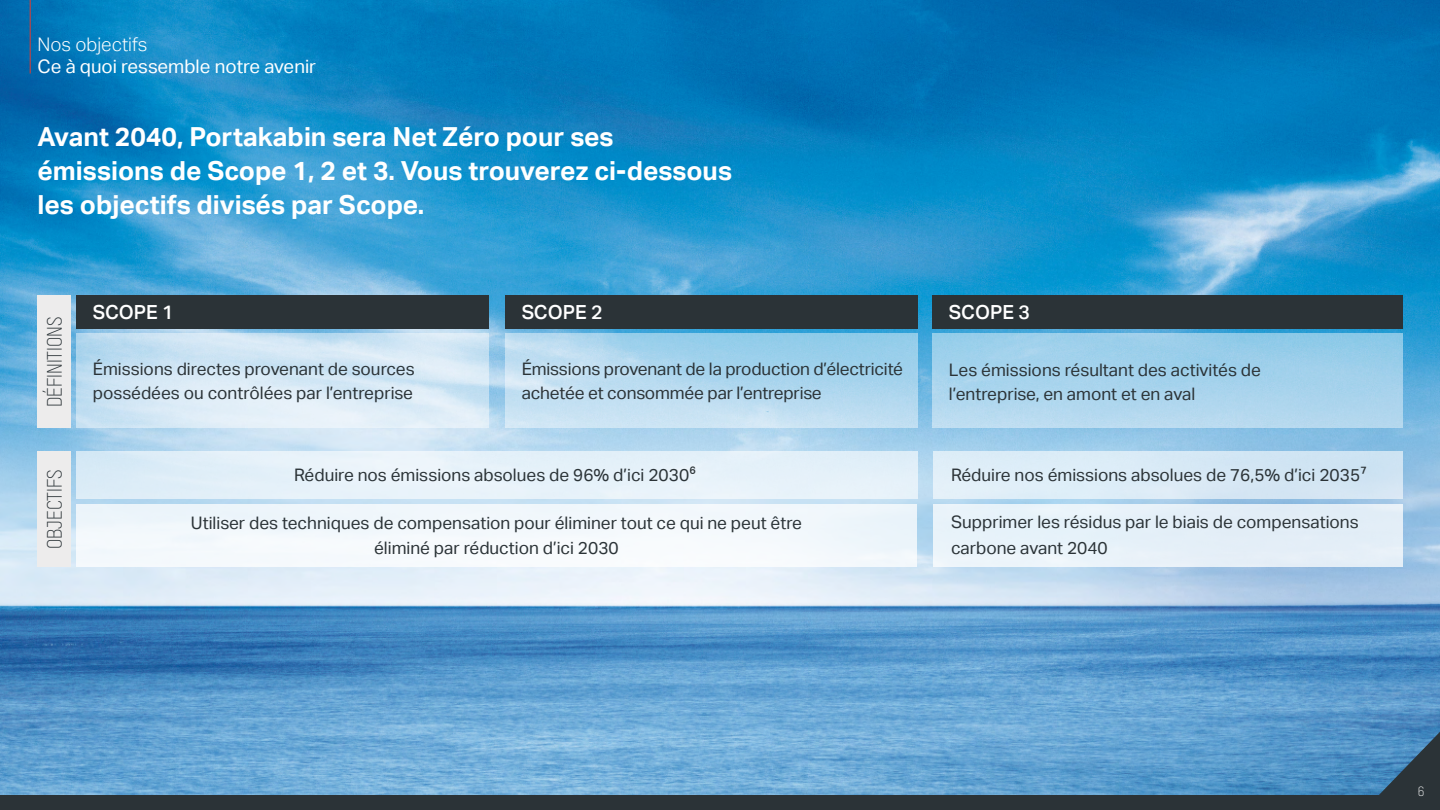
<style>
.page{position:relative;width:1440px;height:810px;background:#fff}
.page>*{position:absolute;margin:0;border:0;box-sizing:border-box;transform-origin:0 0}
.t1{font:700 26.25px/33.8px "Aktiv Grotesk";color:#fff}
.t2{font:500 19.42px "Aktiv Grotesk";color:#fff}
.t3{font:18.75px "Aktiv Grotesk";color:#fff}
.t4{font:18.75px "Modula Hero Part 1";color:#2b3337}
.t5{font:300 18.75px "Aktiv Grotesk";color:#fff}
.t6{font:17.25px/24px "Aktiv Grotesk";color:#2b3337}
.t7{font:12px "Modula Text";color:#fff}
</style>
<div class="page">
<img style="left:0;top:0;width:1440px;height:795px">
<svg style="left:1364px;top:732px;width:76px;height:63px;background:#3d688a"></svg>
<hr style="left:30px;top:0;width:1px;height:74px;background:#e03c31">
<div style="left:0;top:795px;width:1440px;height:15px;background:#2b3337"></div>
<svg style="left:505px;top:334px;width:412px;height:94px;background:#b3d9ef"></svg>
<div style="left:505px;top:296px;width:412px;height:33px;background:#2b3337"></div>
<svg style="left:76px;top:334px;width:412px;height:94px;background:#d4e7f5"></svg>
<div style="left:76px;top:296px;width:412px;height:33px;background:#2b3337"></div>
<div style="left:932px;top:334px;width:470px;height:94px;background:linear-gradient(to bottom,#93cbe9,#b9daf0)"></div>
<div style="left:932px;top:296px;width:471px;height:33px;background:#2b3337"></div>
<div style="left:38px;top:296px;width:33px;height:132px;background:#edecec"></div>
<div style="left:76px;top:451px;width:841px;height:48px;background:#e5f1f9"></div>
<div style="left:38px;top:451px;width:33px;height:116px;background:#edecec"></div>
<div style="left:76px;top:504px;width:841px;height:63px;background:#f3f8fc"></div>
<div style="left:933px;top:451px;width:469px;height:48px;background:#daeaf6"></div>
<div style="left:933px;top:504px;width:469px;height:63px;background:#e5f0f8"></div>
<p class="t5" style="left:38px;top:33px;width:112px">Nos objectifs</p>
<p class="t3" style="left:38px;top:56px;width:280px">Ce à quoi ressemble notre avenir</p>
<p class="t1" style="left:38px;top:120px;width:696px">Avant 2040, Portakabin sera Net Zéro pour ses émissions de Scope 1, 2 et 3. Vous trouverez ci-dessous les objectifs divisés par Scope.</p>
<p class="t4" style="left:43px;top:407px;width:92px;rotate:-90deg">DÉFINITIONS</p>
<p class="t4" style="left:43px;top:549px;width:81px;rotate:-90deg">OBJECTIFS</p>
<p class="t2" style="left:93px;top:301px;width:82px">SCOPE 1</p>
<p class="t6" style="left:93px;top:357px;width:323px">Émissions directes provenant de sources possédées ou contrôlées par l’entreprise</p>
<p class="t2" style="left:522px;top:301px;width:82px">SCOPE 2</p>
<p class="t6" style="left:522px;top:357px;width:383px">Émissions provenant de la production d’électricité achetée et consommée par l’entreprise</p>
<p class="t6" style="left:294px;top:463px;width:404px">Réduire nos émissions absolues de 96% d’ici 20306</p>
<p class="t6" style="left:191px;top:510px;width:613px;line-height:25.3px;text-align:center">Utiliser des techniques de compensation pour éliminer tout ce qui ne peut être éliminé par réduction d’ici 2030</p>
<p class="t2" style="left:949px;top:301px;width:82px">SCOPE 3</p>
<p class="t6" style="left:949px;top:358px;width:313px">Les émissions résultant des activités de l’entreprise, en amont et en aval</p>
<p class="t6" style="left:951px;top:463px;width:418px">Réduire nos émissions absolues de 76,5% d’ici 20357</p>
<p class="t6" style="left:951px;top:510px;width:409px;line-height:25.3px">Supprimer les résidus par le biais de compensations carbone avant 2040</p>
<p class="t7" style="left:1418px;top:783px;width:8px">6</p>
</div>
